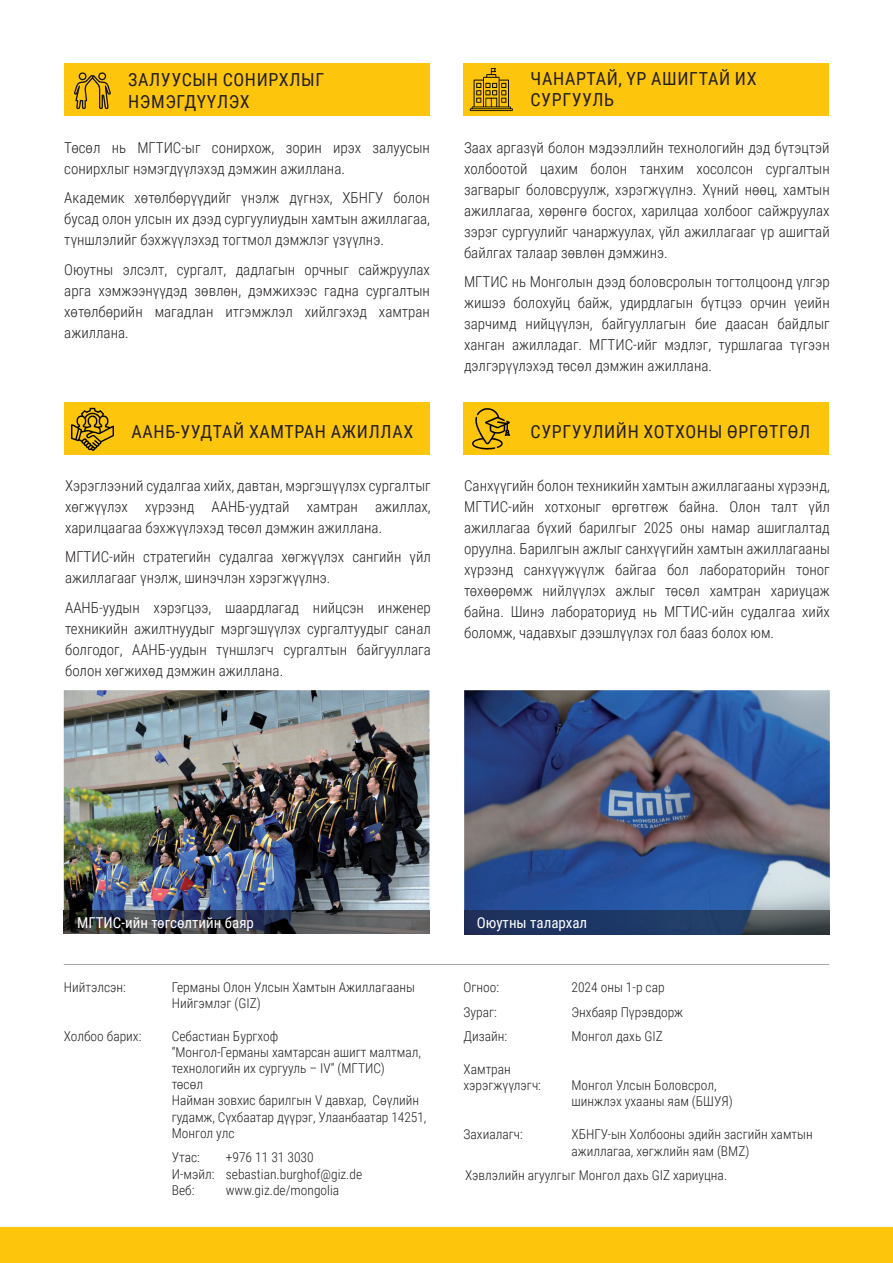
<style>
.page{position:relative;width:893px;height:1263px;background:#fff}
.page>*{position:absolute;margin:0;border:0;box-sizing:border-box;transform-origin:0 0}
.t1{font:18px/21.6px "Roboto Condensed";letter-spacing:.035em;color:#231f20}
.t2{font:300 15px/21px "Roboto Condensed";color:#231f20;text-align:justify}
.t3{font:15px "Roboto Condensed";color:#fff}
.t4{font:300 13.5px/16.2px "Roboto Condensed";color:#231f20}
</style>
<div class="page">
<img style="left:464px;top:690px;width:366px;height:244px">
<img style="left:64px;top:690px;width:365px;height:220px">
<div style="left:0;top:1227px;width:893px;height:36px;background:#fec50d"></div>
<hr style="left:64px;top:964px;width:765px;height:1px;background:#a8a9ad">
<div style="left:64px;top:63px;width:365px;height:52px;background:#fec50d"></div>
<div style="left:463px;top:63px;width:366px;height:52px;background:#fec50d"></div>
<div style="left:65px;top:403px;width:365px;height:52px;background:#fec50d"></div>
<div style="left:464px;top:403px;width:365px;height:52px;background:#fec50d"></div>
<hr style="left:64px;top:933px;width:365px;height:1px;background:#7c7371">
<img style="left:64px;top:910px;width:365px;height:23px">
<img style="left:464px;top:910px;width:156px;height:24px">
<img style="left:620px;top:910px;width:209px;height:24px">
<svg style="left:74px;top:72px;width:37px;height:38px"></svg>
<svg style="left:469px;top:68px;width:44px;height:43px"></svg>
<svg style="left:71px;top:408px;width:43px;height:43px"></svg>
<svg style="left:472px;top:408px;width:38px;height:42px"></svg>
<p class="t1" style="left:128px;top:68px;width:198px">ЗАЛУУСЫН СОНИРХЛЫГ<br>НЭМЭГДҮҮЛЭХ</p>
<p class="t1" style="left:530px;top:67px;width:228px">ЧАНАРТАЙ, ҮР АШИГТАЙ ИХ<br>СУРГУУЛЬ</p>
<p class="t2" style="left:64px;top:136px;width:367px">Төсөл нь МГТИС-ыг сонирхож, зорин ирэх залуусын сонирхлыг нэмэгдүүлэхэд дэмжин ажиллана.</p>
<p class="t2" style="left:64px;top:187px;width:367px">Академик хөтөлбөрүүдийг үнэлж дүгнэх, ХБНГУ болон бусад олон улсын их дээд сургуулиудын хамтын ажиллагаа, түншлэлийг бэхжүүлэхэд тогтмол дэмжлэг үзүүлнэ.</p>
<p class="t2" style="left:64px;top:258px;width:367px">Оюутны элсэлт, сургалт, дадлагын орчныг сайжруулах арга хэмжээнүүдэд зөвлөн, дэмжихээс гадна сургалтын хөтөлбөрийн магадлан итгэмжлэл хийлгэхэд хамтран ажиллана.</p>
<p class="t2" style="left:464px;top:136px;width:367px">Заах аргазүй болон мэдээллийн технологийн дэд бүтэцтэй холбоотой цахим болон танхим хосолсон сургалтын загварыг боловсруулж, хэрэгжүүлнэ. Хүний нөөц, хамтын ажиллагаа, хөрөнгө босгох, харилцаа холбоог сайжруулах зэрэг сургуулийг чанаржуулах, үйл ажиллагааг үр ашигтай байлгах талаар зөвлөн дэмжинэ.</p>
<p class="t2" style="left:464px;top:271px;width:367px">МГТИС нь Монголын дээд боловсролын тогтолцоонд үлгэр жишээ болохуйц байж, удирдлагын бүтцээ орчин үеийн зарчимд нийцүүлэн, байгууллагын бие даасан байдлыг ханган ажилладаг. МГТИС-ийг мэдлэг, туршлагаа түгээн дэлгэрүүлэхэд төсөл дэмжин ажиллана.</p>
<p class="t1" style="left:132px;top:420px;width:283px">ААНБ-УУДТАЙ ХАМТРАН АЖИЛЛАХ</p>
<p class="t1" style="left:531px;top:420px;width:281px">СУРГУУЛИЙН ХОТХОНЫ ӨРГӨТГӨЛ</p>
<p class="t2" style="left:65px;top:474px;width:367px">Хэрэглээний судалгаа хийх, давтан, мэргэшүүлэх сургалтыг хөгжүүлэх хүрээнд ААНБ-уудтай хамтран ажиллах, харилцаагаа бэхжүүлэхэд төсөл дэмжин ажиллана.</p>
<p class="t2" style="left:65px;top:546px;width:367px">МГТИС-ийн стратегийн судалгаа хөгжүүлэх сангийн үйл ажиллагааг үнэлж, шинэчлэн хэрэгжүүлнэ.</p>
<p class="t2" style="left:65px;top:596px;width:367px">ААНБ-уудын хэрэгцээ, шаардлагад нийцсэн инженер техникийн ажилтнуудыг мэргэшүүлэх сургалтуудыг санал болгодог, ААНБ-уудын түншлэгч сургалтын байгууллага болон хөгжихөд дэмжин ажиллана.</p>
<p class="t2" style="left:464px;top:474px;width:367px">Санхүүгийн болон техникийн хамтын ажиллагааны хүрээнд, МГТИС-ийн хотхоныг өргөтгөж байна. Олон талт үйл ажиллагаа бүхий барилгыг 2025 оны намар ашиглалтад оруулна. Барилгын ажлыг санхүүгийн хамтын ажиллагааны хүрээнд санхүүжүүлж байгаа бол лабораторийн тоног төхөөрөмж нийлүүлэх ажлыг төсөл хамтран хариуцаж байна. Шинэ лабораториуд нь МГТИС-ийн судалгаа хийх боломж, чадавхыг дээшлүүлэх гол бааз болох юм.</p>
<p class="t3" style="left:77px;top:912px;width:178px">МГТИС-ийн төгсөлтийн баяр</p>
<p class="t3" style="left:477px;top:912px;width:112px">Оюутны талархал</p>
<p class="t4" style="left:64px;top:978px;width:64px">Нийтэлсэн:</p>
<p class="t4" style="left:172px;top:978px;width:245px">Германы Олон Улсын Хамтын Ажиллагааны<br>Нийгэмлэг (GIZ)</p>
<p class="t4" style="left:64px;top:1027px;width:79px">Холбоо барих:</p>
<p class="t4" style="left:172px;top:1027px;width:256px">Себастиан Бургхоф<br>“Монгол-Германы хамтарсан ашигт малтмал, технологийн их сургууль – IV” (МГТИС)<br>төсөл<br>Найман зовхис барилгын V давхар, Сөүлийн гудамж, Сүхбаатар дүүрэг, Улаанбаатар 14251,<br>Монгол улс</p>
<p class="t4" style="left:172px;top:1149px;width:30px">Утас:</p>
<p class="t4" style="left:172px;top:1149px;width:192px;text-indent:54px">+976 11 31 3030<br>И-мэйл: sebastian.burghof@giz.de<br>Веб:</p>
<p class="t4" style="left:226px;top:1181px;width:115px">www.giz.de/mongolia</p>
<p class="t4" style="left:463px;top:978px;width:37px">Огноо:</p>
<p class="t4" style="left:571px;top:978px;width:95px">2024 оны 1-р сар</p>
<p class="t4" style="left:463px;top:1003px;width:35px">Зураг:</p>
<p class="t4" style="left:571px;top:1003px;width:113px">Энхбаяр Пүрэвдорж</p>
<p class="t4" style="left:463px;top:1028px;width:45px">Дизайн:</p>
<p class="t4" style="left:571px;top:1028px;width:93px">Монгол дахь GIZ</p>
<p class="t4" style="left:463px;top:1060px;width:79px">Хамтран хэрэгжүүлэгч:</p>
<p class="t4" style="left:571px;top:1076px;width:163px">Монгол Улсын Боловсрол, шинжлэх ухааны яам (БШУЯ)</p>
<p class="t4" style="left:463px;top:1126px;width:61px">Захиалагч:</p>
<p class="t4" style="left:571px;top:1126px;width:243px">ХБНГУ-ын Холбооны эдийн засгийн хамтын ажиллагаа, хөгжлийн яам (BMZ)</p>
<p class="t4" style="left:465px;top:1167px;width:264px">Хэвлэлийн агуулгыг Монгол дахь GIZ хариуцна.</p>
</div>
